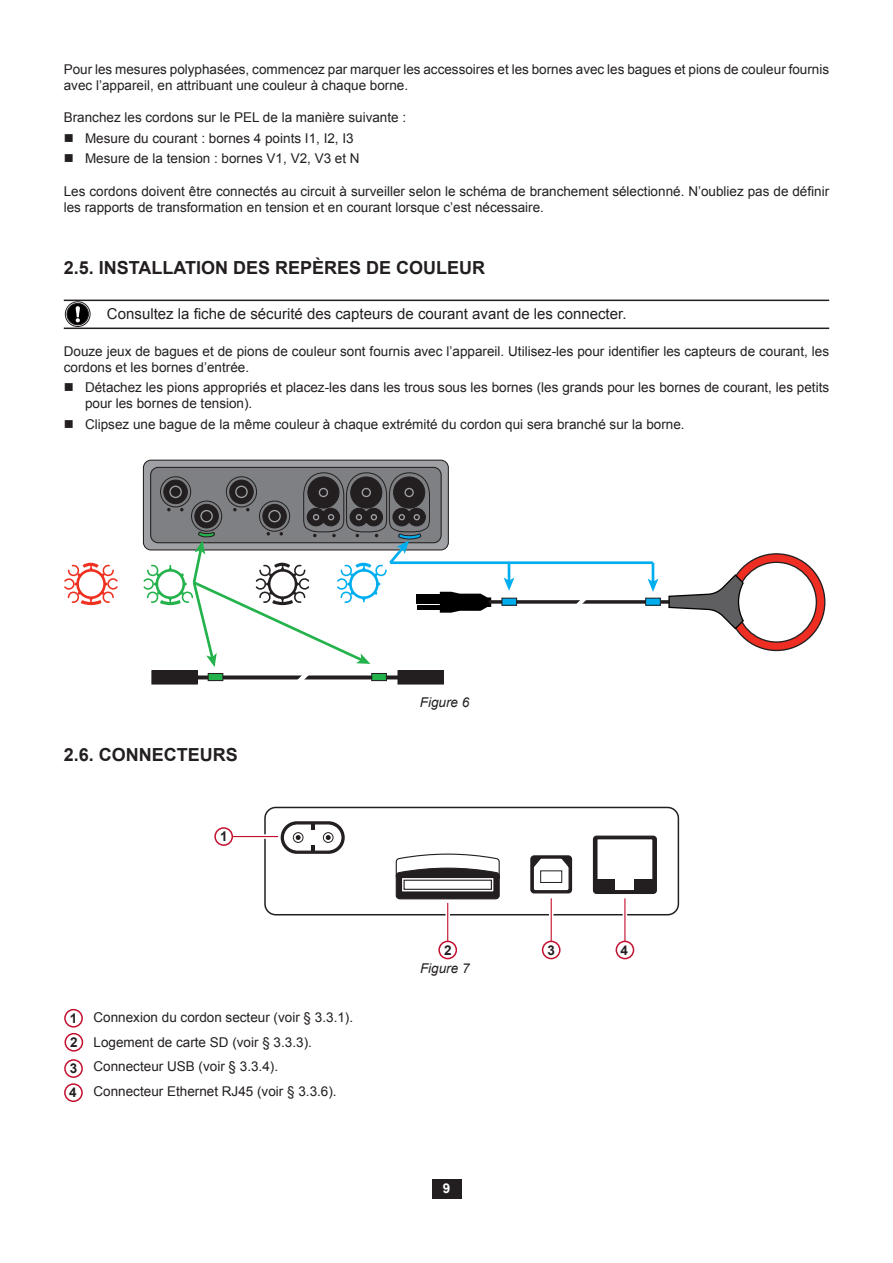
<style>
.page{position:relative;width:893px;height:1263px;background:#fff}
.page>*{position:absolute;margin:0;border:0;box-sizing:border-box;transform-origin:0 0}
.t1{font:700 18px "Arial";color:#231f20}
.t2{font:15px "Arial";color:#231f20}
.t3{font:13.5px/16.2px "Arial";color:#231f20}
.t4{font:italic 13.5px "Arial";color:#231f20}
.t5{font:700 13.5px/26.2px "Arial";color:#231f20}
.t6{font:700 13.5px "Arial";color:#fff}
</style>
<div class="page">
<div style="left:432px;top:1179px;width:29px;height:19px;background:#231f20"></div>
<hr style="left:64px;top:300px;width:765px;height:1px;background:#231f20">
<hr style="left:64px;top:328px;width:765px;height:1px;background:#231f20">
<div style="left:65px;top:301px;width:25px;height:26px;border:1px solid #231f20;border-radius:50%"></div>
<div style="left:67px;top:303px;width:21px;height:22px;background:#000;border-radius:50%"></div>
<div style="left:67px;top:303px;width:22px;height:22px;border:1px solid #231f20;border-radius:50%"></div>
<svg style="left:76px;top:306px;width:4px;height:16px"></svg>
<div style="left:143px;top:460px;width:305px;height:90px;background:#a0a1a5;border-radius:8px"></div>
<div style="left:143px;top:460px;width:306px;height:90px;border:1px solid #231f20;border-radius:8px"></div>
<div style="left:151px;top:467px;width:290px;height:76px;background:#7e8083;border-radius:8px"></div>
<div style="left:150px;top:467px;width:292px;height:76px;border:1px solid #231f20;border-radius:8px"></div>
<svg style="left:64px;top:563px;width:54px;height:42px"></svg>
<div style="left:416px;top:595px;width:24px;height:9px;background:#000"></div>
<div style="left:417px;top:605px;width:23px;height:5px;background:#000"></div>
<svg style="left:440px;top:592px;width:51px;height:21px"></svg>
<svg style="left:489px;top:600px;width:179px;height:4px"></svg>
<svg style="left:571px;top:600px;width:23px;height:4px"></svg>
<div style="left:502px;top:598px;width:15px;height:7px;background:#00aeef"></div>
<div style="left:502px;top:598px;width:15px;height:8px;border:1px solid #231f20"></div>
<div style="left:646px;top:598px;width:14px;height:7px;background:#00aeef"></div>
<div style="left:645px;top:598px;width:16px;height:8px;border:1px solid #231f20"></div>
<div style="left:398px;top:671px;width:45px;height:13px;background:#231f20"></div>
<div style="left:398px;top:670px;width:46px;height:14px;border:1px solid #231f20"></div>
<svg style="left:668px;top:553px;width:158px;height:99px"></svg>
<svg style="left:504px;top:564px;width:10px;height:27px"></svg>
<svg style="left:648px;top:563px;width:10px;height:29px"></svg>
<hr style="left:390px;top:561px;width:263px;height:3px;background:#00aeef">
<svg style="left:143px;top:472px;width:287px;height:213px"></svg>
<hr style="left:508px;top:562px;width:2px;height:23px;background:#00aeef">
<hr style="left:652px;top:563px;width:2px;height:25px;background:#00aeef">
<div style="left:264px;top:807px;width:415px;height:108px;border:2px solid #231f20;border-radius:11px"></div>
<svg style="left:281px;top:821px;width:64px;height:33px"></svg>
<div style="left:283px;top:824px;width:59px;height:27px;background:#fff;border-radius:14px"></div>
<div style="left:283px;top:823px;width:60px;height:29px;border:1px solid #231f20;border-radius:14px"></div>
<svg style="left:296px;top:835px;width:5px;height:5px"></svg>
<div style="left:293px;top:832px;width:10px;height:11px;border:1px solid #231f20;border-radius:50%"></div>
<svg style="left:326px;top:835px;width:5px;height:5px"></svg>
<div style="left:323px;top:832px;width:10px;height:11px;border:1px solid #231f20;border-radius:50%"></div>
<svg style="left:311px;top:824px;width:3px;height:6px"></svg>
<svg style="left:311px;top:845px;width:3px;height:6px"></svg>
<div style="left:593px;top:836px;width:63px;height:57px;background:#231f20;border-radius:3px"></div>
<div style="left:593px;top:835px;width:64px;height:59px;border:1px solid #231f20;border-radius:3px"></div>
<div style="left:597px;top:839px;width:56px;height:51px;background:#fff"></div>
<div style="left:596px;top:838px;width:57px;height:53px;border:1px solid #231f20"></div>
<div style="left:597px;top:879px;width:18px;height:11px;background:#231f20"></div>
<div style="left:635px;top:879px;width:18px;height:11px;background:#231f20"></div>
<div style="left:531px;top:856px;width:40px;height:37px;background:#231f20;border-radius:3px"></div>
<div style="left:530px;top:855px;width:42px;height:38px;border:1px solid #231f20;border-radius:3px"></div>
<div style="left:533px;top:858px;width:36px;height:33px;background:#fff;border-radius:2px"></div>
<div style="left:533px;top:857px;width:37px;height:34px;border:1px solid #231f20;border-radius:2px"></div>
<svg style="left:533px;top:857px;width:10px;height:13px"></svg>
<svg style="left:559px;top:857px;width:11px;height:13px"></svg>
<div style="left:540px;top:870px;width:22px;height:13px;border:1px solid #231f20"></div>
<svg style="left:395px;top:853px;width:105px;height:47px"></svg>
<svg style="left:445px;top:903px;width:5px;height:38px"></svg>
<hr style="left:447px;top:903px;width:1px;height:47px;background:#c3102f">
<svg style="left:233px;top:834px;width:45px;height:5px"></svg>
<hr style="left:231px;top:836px;width:47px;height:1px;background:#c3102f">
<div style="left:439px;top:941px;width:17px;height:17px;background:#fff;border-radius:50%"></div>
<div style="left:438px;top:941px;width:19px;height:18px;border:2px solid #c3102f;border-radius:50%"></div>
<svg style="left:549px;top:898px;width:4px;height:43px"></svg>
<hr style="left:551px;top:898px;width:1px;height:52px;background:#c3102f">
<div style="left:543px;top:941px;width:17px;height:17px;background:#fff;border-radius:50%"></div>
<div style="left:542px;top:941px;width:19px;height:18px;border:2px solid #c3102f;border-radius:50%"></div>
<svg style="left:623px;top:898px;width:4px;height:43px"></svg>
<hr style="left:624px;top:898px;width:1px;height:52px;background:#c3102f">
<div style="left:616px;top:941px;width:17px;height:17px;background:#fff;border-radius:50%"></div>
<div style="left:616px;top:941px;width:18px;height:18px;border:2px solid #c3102f;border-radius:50%"></div>
<div style="left:214px;top:827px;width:19px;height:19px;border:2px solid #c3102f;border-radius:50%"></div>
<div style="left:65px;top:1033px;width:18px;height:18px;border:2px solid #c3102f;border-radius:50%"></div>
<div style="left:64px;top:1059px;width:19px;height:19px;border:2px solid #c3102f;border-radius:50%"></div>
<div style="left:64px;top:1083px;width:19px;height:19px;border:2px solid #c3102f;border-radius:50%"></div>
<div style="left:64px;top:1009px;width:19px;height:18px;border:2px solid #c3102f;border-radius:50%"></div>
<p class="t3" style="left:64px;top:61px;width:767px">Pour les mesures polyphasées, commencez par marquer les accessoires et les bornes avec les bagues et pions de couleur fournis avec l’appareil, en attribuant une couleur à chaque borne.</p>
<p class="t3" style="left:85px;top:107px;width:323px;line-height:20.4px;text-indent:-21px">Branchez les cordons sur le PEL de la manière suivante :<br>Mesure du courant : bornes 4 points I1, I2, I3<br>Mesure de la tension : bornes V1, V2, V3 et N</p>
<p class="t3" style="left:64px;top:183px;width:767px">Les cordons doivent être connectés au circuit à surveiller selon le schéma de branchement sélectionné. N’oubliez pas de définir les rapports de transformation en tension et en courant lorsque c’est nécessaire.</p>
<h1 class="t1" style="left:64px;top:256px;width:423px">2.5. INSTALLATION DES REPÈRES DE COULEUR</h1>
<p class="t2" style="left:107px;top:304px;width:521px">Consultez la fiche de sécurité des capteurs de courant avant de les connecter.</p>
<p class="t3" style="left:64px;top:343px;width:767px">Douze jeux de bagues et de pions de couleur sont fournis avec l’appareil. Utilisez-les pour identifier les capteurs de courant, les cordons et les bornes d’entrée.</p>
<p class="t3" style="left:85px;top:379px;width:746px">Détachez les pions appropriés et placez-les dans les trous sous les bornes (les grands pour les bornes de courant, les petits pour les bornes de tension).</p>
<p class="t3" style="left:85px;top:416px;width:601px">Clipsez une bague de la même couleur à chaque extrémité du cordon qui sera branché sur la borne.</p>
<h1 class="t1" style="left:64px;top:743px;width:176px">2.6. CONNECTEURS</h1>
<p class="t5" style="left:220px;top:824px;width:9px">1</p>
<p class="t5" style="left:70px;top:1006px;width:9px">1</p>
<p class="t5" style="left:70px;top:1030px;width:9px">2<br>3</p>
<p class="t5" style="left:69px;top:1080px;width:9px">4</p>
<p class="t3" style="left:94px;top:1005px;width:261px;line-height:24.8px">Connexion du cordon secteur (voir § 3.3.1).<br>Logement de carte SD (voir § 3.3.3).<br>Connecteur USB (voir § 3.3.4).<br>Connecteur Ethernet RJ45 (voir § 3.3.6).</p>
<p class="t4" style="left:420px;top:694px;width:51px">Figure 6</p>
<p class="t5" style="left:444px;top:937px;width:9px">2</p>
<p class="t5" style="left:548px;top:937px;width:9px">3</p>
<p class="t5" style="left:620px;top:937px;width:9px">4</p>
<p class="t4" style="left:420px;top:959px;width:51px">Figure 7</p>
<p class="t6" style="left:443px;top:1180px;width:9px">9</p>
</div>
